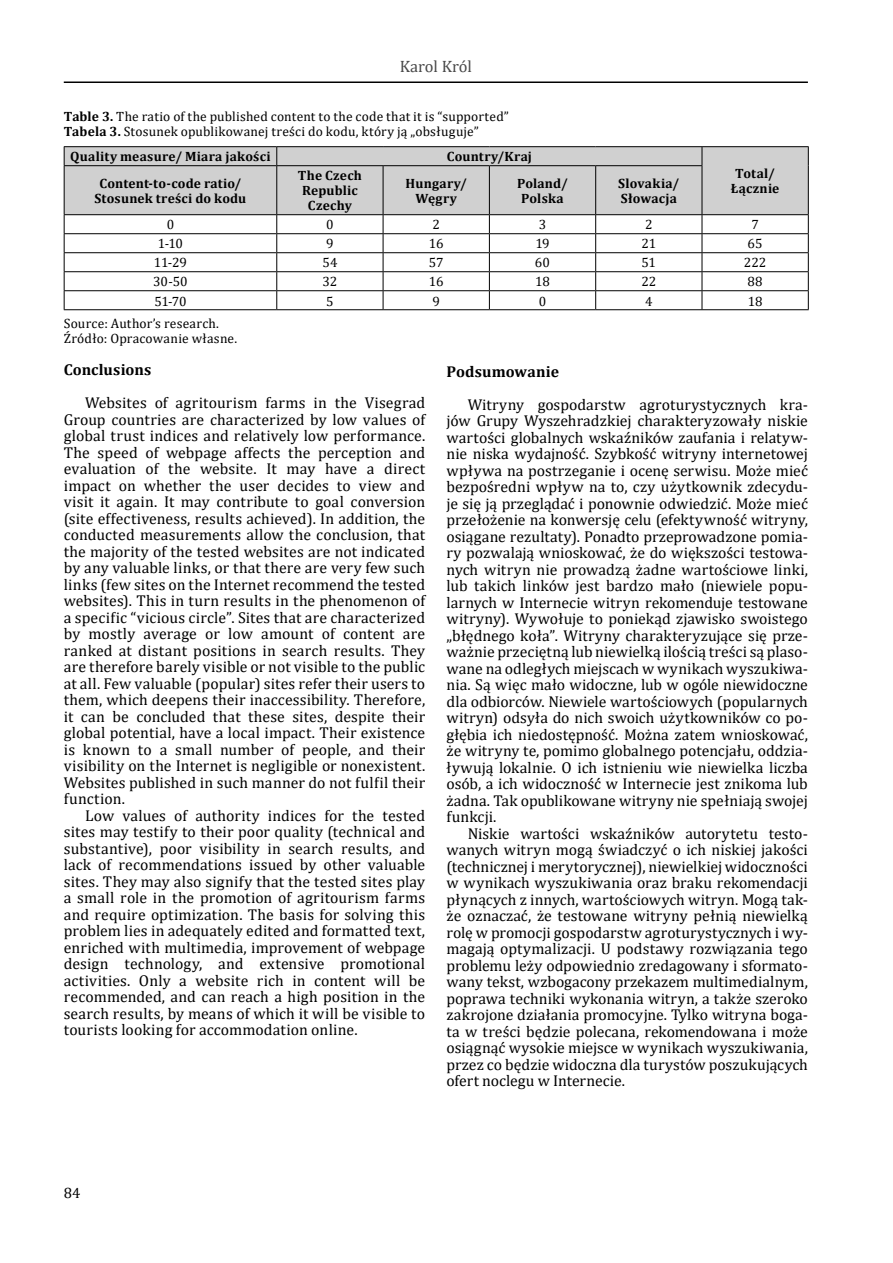
<style>
.page{position:relative;width:893px;height:1263px;background:#fff}
.page>*{position:absolute;margin:0;border:0;box-sizing:border-box;transform-origin:0 0}
.t1{font:16.5px "Cambria";color:#494949}
.TEKST_GLOWNY{font:15.75px/16.5px "Cambria";letter-spacing:.005em;color:#000;text-align:justify}
.TEKST_GLOWNY-2{font:700 15.75px "Cambria";letter-spacing:.01em;color:#000}
.t2{font:15px "Cambria";color:#000}
.TEKST_GLOWNY-3{font:13.5px "Cambria";letter-spacing:.01em;color:#000}
.TEKST_GLOWNY-4{font:700 13.5px/15px "Cambria";letter-spacing:.015em;color:#000;text-align:center}
.s1{font-weight:700}
</style>
<div class="page">
<hr style="left:64px;top:81px;width:744px;height:2px;background:#000">
<hr style="left:64px;top:146px;width:213px;height:1px;background:#000">
<hr style="left:64px;top:309px;width:213px;height:1px;background:#000">
<hr style="left:277px;top:309px;width:106px;height:1px;background:#000">
<hr style="left:383px;top:309px;width:106px;height:1px;background:#000">
<hr style="left:489px;top:309px;width:107px;height:1px;background:#000">
<hr style="left:596px;top:309px;width:106px;height:1px;background:#000">
<hr style="left:702px;top:309px;width:107px;height:1px;background:#000">
<hr style="left:277px;top:146px;width:106px;height:1px;background:#000">
<hr style="left:383px;top:146px;width:106px;height:1px;background:#000">
<hr style="left:489px;top:146px;width:107px;height:1px;background:#000">
<hr style="left:596px;top:146px;width:106px;height:1px;background:#000">
<hr style="left:702px;top:146px;width:107px;height:1px;background:#000">
<svg style="left:64px;top:147px;width:745px;height:162px"></svg>
<hr style="left:808px;top:166px;width:1px;height:48px;background:#000">
<hr style="left:277px;top:165px;width:106px;height:1px;background:#000">
<hr style="left:276px;top:166px;width:1px;height:48px;background:#000">
<hr style="left:383px;top:165px;width:106px;height:1px;background:#000">
<hr style="left:383px;top:166px;width:1px;height:48px;background:#000">
<hr style="left:489px;top:165px;width:107px;height:1px;background:#000">
<hr style="left:489px;top:166px;width:1px;height:48px;background:#000">
<hr style="left:596px;top:165px;width:106px;height:1px;background:#000">
<hr style="left:595px;top:166px;width:1px;height:48px;background:#000">
<hr style="left:702px;top:166px;width:1px;height:48px;background:#000">
<hr style="left:277px;top:214px;width:106px;height:1px;background:#000">
<hr style="left:383px;top:214px;width:106px;height:1px;background:#000">
<hr style="left:489px;top:214px;width:107px;height:1px;background:#000">
<hr style="left:596px;top:214px;width:106px;height:1px;background:#000">
<hr style="left:702px;top:214px;width:107px;height:1px;background:#000">
<p class="t1" style="left:400px;top:57px;width:74px">Karol Król</p>
<p class="TEKST_GLOWNY-3" style="left:64px;top:108px;width:447px"><span class="s1">Table 3.</span> The ratio of the published content to the code that it is “supported”</p>
<p class="TEKST_GLOWNY-3" style="left:64px;top:123px;width:417px"><span class="s1">Tabela 3.</span> Stosunek opublikowanej treści do kodu, który ją „obsługuje”</p>
<p class="TEKST_GLOWNY-4" style="left:70px;top:149px;width:202px">Quality measure/ Miara jakości</p>
<p class="TEKST_GLOWNY-4" style="left:447px;top:149px;width:87px">Country/Kraj</p>
<p class="TEKST_GLOWNY-4" style="left:100px;top:175px;width:143px">Content-to-code ratio/</p>
<p class="TEKST_GLOWNY-4" style="left:95px;top:190px;width:153px">Stosunek treści do kodu</p>
<p class="TEKST_GLOWNY-4" style="left:298px;top:168px;width:66px">The Czech<br>Republic</p>
<p class="TEKST_GLOWNY-4" style="left:308px;top:198px;width:45px">Czechy</p>
<p class="TEKST_GLOWNY-4" style="left:406px;top:175px;width:63px">Hungary/</p>
<p class="TEKST_GLOWNY-4" style="left:415px;top:190px;width:43px">Węgry</p>
<p class="TEKST_GLOWNY-4" style="left:517px;top:175px;width:52px">Poland/</p>
<p class="TEKST_GLOWNY-4" style="left:521px;top:190px;width:44px">Polska</p>
<p class="TEKST_GLOWNY-4" style="left:618px;top:175px;width:63px">Slovakia/</p>
<p class="TEKST_GLOWNY-4" style="left:621px;top:190px;width:58px">Słowacja</p>
<p class="TEKST_GLOWNY-4" style="left:735px;top:166px;width:41px">Total/</p>
<p class="TEKST_GLOWNY-4" style="left:731px;top:181px;width:50px">Łącznie</p>
<p class="TEKST_GLOWNY-3" style="left:167px;top:217px;width:9px">0</p>
<p class="TEKST_GLOWNY-3" style="left:326px;top:217px;width:9px">0</p>
<p class="TEKST_GLOWNY-3" style="left:432px;top:217px;width:9px">2</p>
<p class="TEKST_GLOWNY-3" style="left:539px;top:217px;width:9px">3</p>
<p class="TEKST_GLOWNY-3" style="left:645px;top:217px;width:9px">2</p>
<p class="TEKST_GLOWNY-3" style="left:751px;top:217px;width:9px">7</p>
<p class="TEKST_GLOWNY-3" style="left:158px;top:236px;width:26px">1-10</p>
<p class="TEKST_GLOWNY-3" style="left:326px;top:236px;width:9px">9</p>
<p class="TEKST_GLOWNY-3" style="left:429px;top:236px;width:16px">16</p>
<p class="TEKST_GLOWNY-3" style="left:535px;top:236px;width:16px">19</p>
<p class="TEKST_GLOWNY-3" style="left:641px;top:236px;width:16px">21</p>
<p class="TEKST_GLOWNY-3" style="left:748px;top:236px;width:17px">65</p>
<p class="TEKST_GLOWNY-3" style="left:154px;top:255px;width:35px">11-29</p>
<p class="TEKST_GLOWNY-3" style="left:322px;top:255px;width:17px">54</p>
<p class="TEKST_GLOWNY-3" style="left:429px;top:255px;width:16px">57</p>
<p class="TEKST_GLOWNY-3" style="left:535px;top:255px;width:17px">60</p>
<p class="TEKST_GLOWNY-3" style="left:642px;top:255px;width:16px">51</p>
<p class="TEKST_GLOWNY-3" style="left:744px;top:255px;width:24px">222</p>
<p class="TEKST_GLOWNY-3" style="left:153px;top:274px;width:36px">30-50</p>
<p class="TEKST_GLOWNY-3" style="left:323px;top:274px;width:16px">32</p>
<p class="TEKST_GLOWNY-3" style="left:429px;top:274px;width:16px">16</p>
<p class="TEKST_GLOWNY-3" style="left:535px;top:274px;width:16px">18</p>
<p class="TEKST_GLOWNY-3" style="left:641px;top:274px;width:16px">22</p>
<p class="TEKST_GLOWNY-3" style="left:747px;top:274px;width:17px">88</p>
<p class="TEKST_GLOWNY-3" style="left:154px;top:293px;width:34px">51-70</p>
<p class="TEKST_GLOWNY-3" style="left:326px;top:293px;width:9px">5</p>
<p class="TEKST_GLOWNY-3" style="left:432px;top:293px;width:9px">9</p>
<p class="TEKST_GLOWNY-3" style="left:539px;top:293px;width:9px">0</p>
<p class="TEKST_GLOWNY-3" style="left:645px;top:293px;width:9px">4</p>
<p class="TEKST_GLOWNY-3" style="left:748px;top:293px;width:16px">18</p>
<p class="TEKST_GLOWNY-3" style="left:64px;top:315px;width:157px">Source: Author’s research.</p>
<p class="TEKST_GLOWNY-3" style="left:64px;top:330px;width:175px">Źródło: Opracowanie własne.</p>
<p class="TEKST_GLOWNY-2" style="left:446px;top:360px;width:114px">Podsumowanie</p>
<p class="TEKST_GLOWNY" style="left:446px;top:396px;width:363px;text-indent:21px">Witryny gospodarstw agroturystycznych kra&shy;jów Grupy Wyszehradzkiej charakteryzowały niskie wartości globalnych wskaźników zaufania i relatyw&shy;nie niska wydajność. Szybkość witryny internetowej wpływa na postrzeganie i ocenę serwisu. Może mieć bezpośredni wpływ na to, czy użytkownik zdecydu&shy;je się ją przeglądać i ponownie odwiedzić. Może mieć przełożenie na konwersję celu (efektywność witryny, osiągane rezultaty). Ponadto przeprowadzone pomia&shy;ry pozwalają wnioskować, że do większości testowa&shy;nych witryn nie prowadzą żadne wartościowe linki, lub takich linków jest bardzo mało (niewiele popu&shy;larnych w Internecie witryn rekomenduje testowane witryny). Wywołuje to poniekąd zjawisko swoistego „błędnego koła”. Witryny charakteryzujące się prze&shy;ważnie przeciętną lub niewielką ilością treści są plaso&shy;wane na odległych miejscach w wynikach wyszukiwa&shy;nia. Są więc mało widoczne, lub w ogóle niewidoczne dla odbiorców. Niewiele wartościowych (popularnych witryn) odsyła do nich swoich użytkowników co po&shy;głębia ich niedostępność. Można zatem wnioskować, że witryny te, pomimo globalnego potencjału, oddzia&shy;ływują lokalnie. O ich istnieniu wie niewielka liczba osób, a ich widoczność w Internecie jest znikoma lub żadna. Tak opublikowane witryny nie spełniają swojej funkcji.</p>
<p class="TEKST_GLOWNY" style="left:446px;top:825px;width:363px;text-indent:21px">Niskie wartości wskaźników autorytetu testo&shy;wanych witryn mogą świadczyć o ich niskiej jakości (technicznej i merytorycznej), niewielkiej widoczności w wynikach wyszukiwania oraz braku rekomendacji płynących z innych, wartościowych witryn. Mogą tak&shy;że oznaczać, że testowane witryny pełnią niewielką rolę w promocji gospodarstw agroturystycznych i wy&shy;magają optymalizacji. U podstawy rozwiązania tego problemu leży odpowiednio zredagowany i sformato&shy;wany tekst, wzbogacony przekazem multimedialnym, poprawa techniki wykonania witryn, a także szeroko zakrojone działania promocyjne. Tylko witryna boga&shy;ta w treści będzie polecana, rekomendowana i może osiągnąć wysokie miejsce w wynikach wyszukiwania, przez co będzie widoczna dla turystów poszukujących ofert noclegu w Internecie.</p>
<p class="TEKST_GLOWNY-2" style="left:64px;top:359px;width:89px">Conclusions</p>
<p class="TEKST_GLOWNY" style="left:64px;top:394px;width:363px;text-indent:21px">Websites of agritourism farms in the Visegrad Group countries are characterized by low values of global trust indices and relatively low performance.<br>The speed of webpage affects the perception and evaluation of the website. It may have a direct impact on whether the user decides to view and visit it again. It may contribute to goal conversion (site effectiveness, results achieved). In addition, the conducted measurements allow the conclusion, that the majority of the tested websites are not indicated by any valuable links, or that there are very few such links (few sites on the Internet recommend the tested websites). This in turn results in the phenomenon of a specific “vicious circle”. Sites that are characterized by mostly average or low amount of content are ranked at distant positions in search results. They are therefore barely visible or not visible to the public at all. Few valuable (popular) sites refer their users to them, which deepens their inaccessibility. Therefore, it can be concluded that these sites, despite their global potential, have a local impact. Their existence is known to a small number of people, and their visibility on the Internet is negligible or nonexistent.<br>Websites published in such manner do not fulfil their function.</p>
<p class="TEKST_GLOWNY" style="left:64px;top:807px;width:363px;text-indent:21px">Low values of authority indices for the tested sites may testify to their poor quality (technical and substantive), poor visibility in search results, and lack of recommendations issued by other valuable sites. They may also signify that the tested sites play a small role in the promotion of agritourism farms and require optimization. The basis for solving this problem lies in adequately edited and formatted text, enriched with multimedia, improvement of webpage design technology, and extensive promotional activities. Only a website rich in content will be recommended, and can reach a high position in the search results, by means of which it will be visible to tourists looking for accommodation online.</p>
<p class="t2" style="left:64px;top:1184px;width:18px">84</p>
</div>
